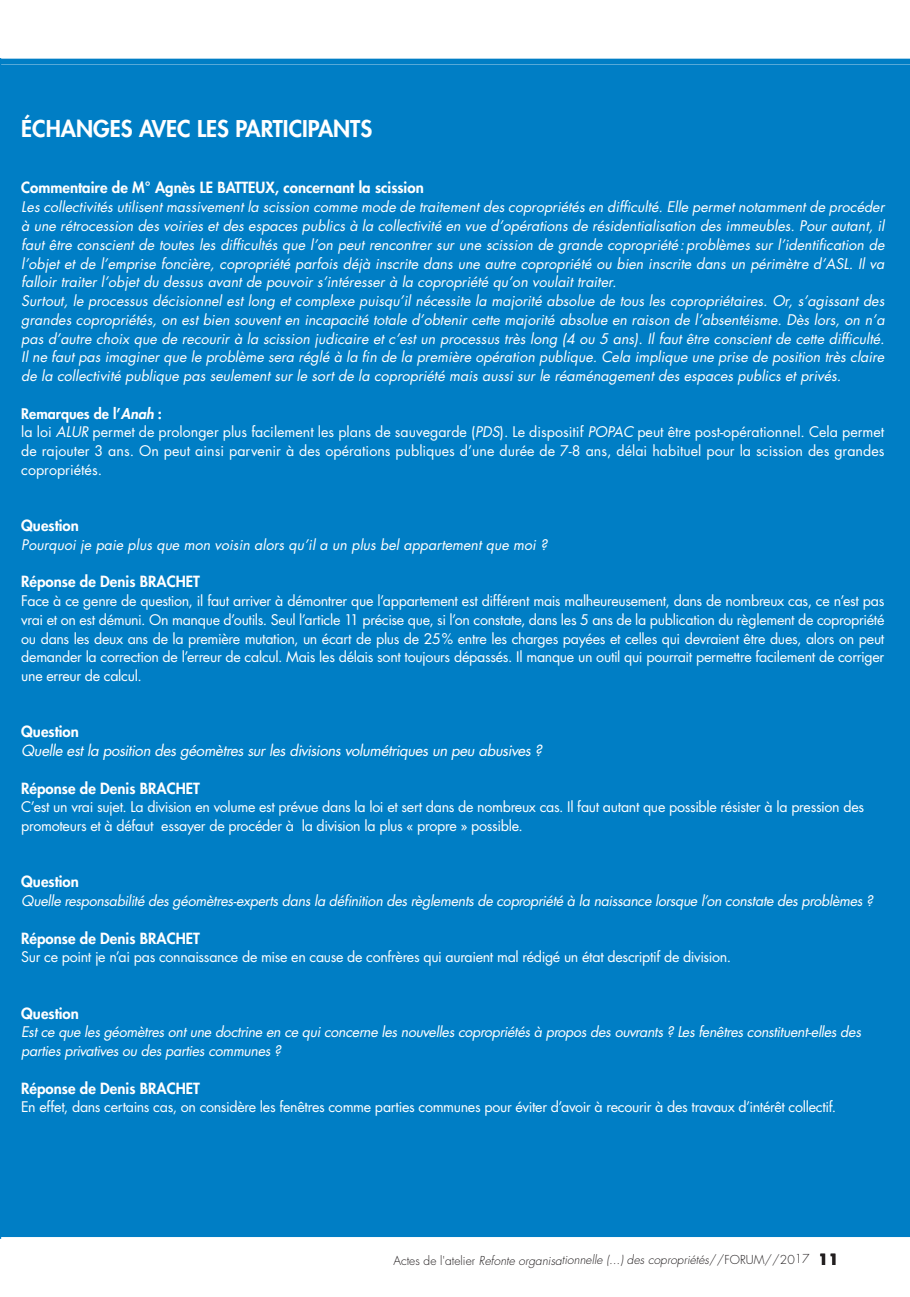
<style>
.page{position:relative;width:910px;height:1297px;background:#fff}
.page>*{position:absolute;margin:0;border:0;box-sizing:border-box;transform-origin:0 0}
.t1{font:800 22.5px "Futura Std";color:#fff}
.t2{font:800 15px "Futura Std";color:#fff}
.t3{font:italic 15px "Futura Std";letter-spacing:-.025em;color:#fff}
.t4{font:italic 14.25px/18.8px "Futura Std";color:#fff}
.t5{font:14.25px/18.8px "Futura Std";letter-spacing:-.02em;color:#fff;text-align:justify}
.t6{font:italic 14.25px/18.8px "Futura Std";letter-spacing:-.025em;color:#fff}
.t7{font:14.25px/18.8px "Futura Std";color:#fff}
.t8{font:italic 300 12px "Futura Std";color:#231f20}
.s1{font-weight:800}
.s2{font-weight:800;font-style:italic}
.s3{font-style:italic}
.s4{font-style:normal}
.s5{font-weight:700;font-style:normal;font-size:15px}
</style>
<div class="page">
<div style="left:0;top:59px;width:910px;height:6px;background:#007ec5"></div>
<div style="left:0;top:1231px;width:910px;height:6px;background:#007ec5"></div>
<div style="left:0;top:65px;width:910px;height:1169px;background:#007ec5"></div>
<h1 class="t1" style="left:21px;top:115px;width:352px">ÉCHANGES AVEC LES PARTICIPANTS</h1>
<p class="t2" style="left:21px;top:178px;width:404px">Commentaire de M° Agnès LE BATTEUX, concernant la scission</p>
<p class="t4" style="left:21px;top:198px;width:865px">Les collectivités utilisent massivement la scission comme mode de traitement des copropriétés en difficulté. Elle permet notamment de procéder à une rétrocession des voiries et des espaces publics à la collectivité en vue d’opérations de résidentialisation des immeubles. Pour autant, il faut être conscient de toutes les difficultés que l’on peut rencontrer sur une scission de grande copropriété:problèmes sur l’identification de l’objet et de l’emprise foncière, copropriété parfois déjà inscrite dans une autre copropriété ou bien inscrite dans un périmètre d’ASL. Il va falloir traiter l’objet du dessus avant de pouvoir s’intéresser à la copropriété qu’on voulait traiter.<br>Surtout, le processus décisionnel est long et complexe puisqu’il nécessite la majorité absolue de tous les copropriétaires. Or, s’agissant des grandes copropriétés, on est bien souvent en incapacité totale d’obtenir cette majorité absolue en raison de l’absentéisme. Dès lors, on n’a pas d’autre choix que de recourir à la scission judicaire et c’est un processus très long (4 ou 5 ans). Il faut être conscient de cette difficulté.<br>Il ne faut pas imaginer que le problème sera réglé à la fin de la première opération publique. Cela implique une prise de position très claire de la collectivité publique pas seulement sur le sort de la copropriété mais aussi sur le réaménagement des espaces publics et privés.</p>
<p class="t7" style="left:21px;top:404px;width:865px"><span class="s1">Remarques de l’</span><span class="s2">Anah</span> <span class="s1">:<br></span>la loi <span class="s3">ALUR</span> permet de prolonger plus facilement les plans de sauvegarde (<span class="s3">PDS</span>). Le dispositif <span class="s3">POPAC</span> peut être post-opérationnel. Cela permet de rajouter 3 ans. On peut ainsi parvenir à des opérations publiques d’une durée de 7-8 ans, délai habituel pour la scission des grandes copropriétés.</p>
<p class="t2" style="left:21px;top:516px;width:59px">Question</p>
<p class="t4" style="left:21px;top:535px;width:528px">Pourquoi je paie plus que mon voisin alors qu’il a un plus bel appartement que moi ?</p>
<p class="t2" style="left:21px;top:572px;width:180px">Réponse de Denis BRACHET</p>
<p class="t5" style="left:21px;top:592px;width:865px">Face à ce genre de question, il faut arriver à démontrer que l’appartement est différent mais malheureusement, dans de nombreux cas, ce n’est pas vrai et on est démuni. On manque d’outils. Seul l’article 11 précise que, si l’on constate, dans les 5 ans de la publication du règlement de copropriété ou dans les deux ans de la première mutation, un écart de plus de 25% entre les charges payées et celles qui devraient être dues, alors on peut demander la correction de l’erreur de calcul. Mais les délais sont toujours dépassés. Il manque un outil qui pourrait permettre facilement de corriger une erreur de calcul.</p>
<p class="t2" style="left:21px;top:722px;width:59px">Question</p>
<p class="t3" style="left:21px;top:741px;width:522px">Quelle est la position des géomètres sur les divisions volumétriques un peu abusives ?</p>
<p class="t2" style="left:21px;top:778px;width:180px">Réponse de Denis BRACHET</p>
<p class="t5" style="left:21px;top:798px;width:845px">C’est un vrai sujet. La division en volume est prévue dans la loi et sert dans de nombreux cas. Il faut autant que possible résister à la pression des promoteurs et à défaut essayer de procéder à la division la plus « propre » possible.</p>
<p class="t2" style="left:21px;top:872px;width:59px">Question</p>
<p class="t6" style="left:21px;top:892px;width:853px">Quelle responsabilité des géomètres-experts dans la définition des règlements de copropriété à la naissance lorsque l’on constate des problèmes ?</p>
<p class="t2" style="left:21px;top:928px;width:180px">Réponse de Denis BRACHET</p>
<p class="t5" style="left:21px;top:948px;width:711px">Sur ce point je n’ai pas connaissance de mise en cause de confrères qui auraient mal rédigé un état descriptif de division.</p>
<p class="t2" style="left:21px;top:1003px;width:59px">Question</p>
<p class="t6" style="left:21px;top:1023px;width:841px">Est ce que les géomètres ont une doctrine en ce qui concerne les nouvelles copropriétés à propos des ouvrants ? Les fenêtres constituent-elles des parties privatives ou des parties communes ?</p>
<p class="t2" style="left:21px;top:1078px;width:180px">Réponse de Denis BRACHET</p>
<p class="t5" style="left:21px;top:1098px;width:816px">En effet, dans certains cas, on considère les fenêtres comme parties communes pour éviter d’avoir à recourir à des travaux d’intérêt collectif.</p>
<p class="t8" style="left:393px;top:1253px;width:447px"><span class="s4">Actes de l'atelier</span> Refonte organisationnelle (...) des copropriétés<span class="s4">//FORUM//2017</span> <span class="s5">11</span></p>
</div>
